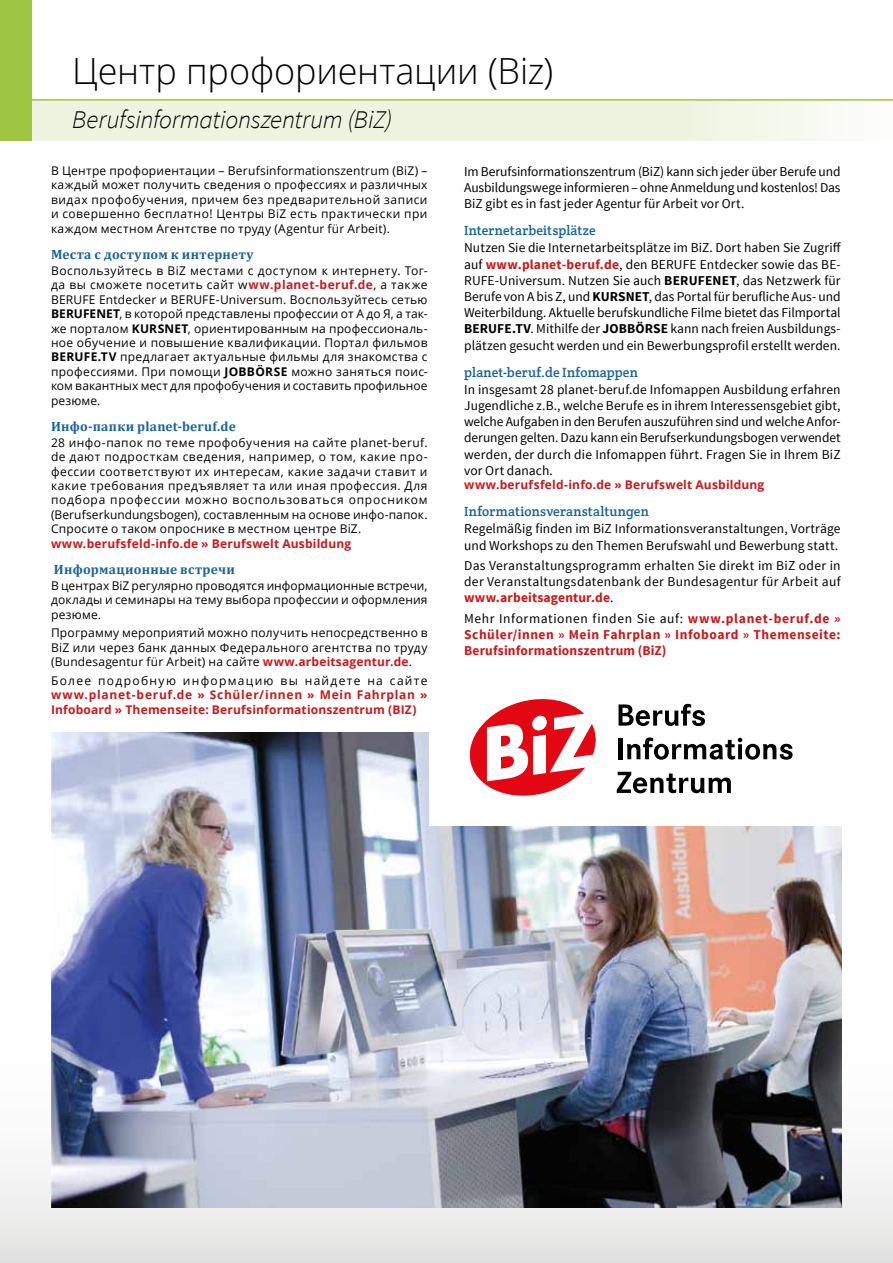
<style>
.page{position:relative;width:893px;height:1263px;background:#fff}
.page>*{position:absolute;margin:0;border:0;box-sizing:border-box;transform-origin:0 0}
.t1{font:300 36px "Open Sans";letter-spacing:-.005em;color:#000}
.t2{font:italic 300 25.5px "Source Sans Pro";letter-spacing:-.01em;color:#000}
.t3{font:13.5px/16.2px "Source Sans Pro";letter-spacing:.01em;color:#000;text-align:justify}
.t4{font:700 13.5px/16.2px "Source Sans Pro";letter-spacing:.015em;color:#cd171a;text-align:justify}
.t5{font:13.5px "Crete Round";letter-spacing:.01em;color:#1a629e}
.t6{font:700 13.5px "Cambria";letter-spacing:.02em;color:#1a629e}
.t7{font:12px/14.4px "Open Sans";letter-spacing:.02em;color:#000;text-align:justify}
.t8{font:700 12px/14.4px "Open Sans";letter-spacing:.02em;color:#cd171a}
.t9{font:12px "Open Sans";letter-spacing:.105em;color:#000}
.s1{font-weight:700;color:#cd171a}
.s2{font-weight:700}
.s3{font-weight:400;color:#000}
</style>
<div class="page">
<div style="left:0;top:99px;width:893px;height:41px;background:#eef4df"></div>
<svg style="left:0;top:1175px;width:880px;height:88px;background:#e7e7e7"></svg>
<svg style="left:880px;top:1175px;width:13px;height:88px"></svg>
<hr style="left:0;top:99px;width:893px;height:2px;background:#9fc643">
<div style="left:0;top:0;width:32px;height:140px;background:#9fc643"></div>
<img style="left:51px;top:732px;width:791px;height:476px">
<div style="left:429px;top:675px;width:424px;height:150px;background:#fff"></div>
<svg style="left:469px;top:699px;width:127px;height:97px"></svg>
<svg style="left:617px;top:772px;width:114px;height:21px"></svg>
<div style="left:618px;top:738px;width:5px;height:21px;background:#000"></div>
<svg style="left:627px;top:737px;width:166px;height:23px"></svg>
<svg style="left:618px;top:704px;width:87px;height:22px"></svg>
<h1 class="t1" style="left:72px;top:46px;width:482px">Центр профориентации (Biz)</h1>
<h2 class="t2" style="left:72px;top:104px;width:322px">Berufsinformationszentrum (BiZ)</h2>
<p class="t7" style="left:51px;top:163px;width:378px">В Центре профориентации – Berufsinformationszentrum (BiZ) – каждый может получить сведения о профессиях и различных видах профобучения, причем без предварительной записи и совершенно бесплатно! Центры BiZ есть практически при каждом местном Агентстве по труду (Agentur für Arbeit).</p>
<p class="t6" style="left:51px;top:245px;width:204px">Места с доступом к интернету</p>
<p class="t7" style="left:51px;top:263px;width:378px">Воспользуйтесь в BiZ местами с доступом к интернету. Тог&shy;да вы сможете посетить сайт w<span class="s1">ww.planet-beruf.de</span>, а также BERUFE Entdecker и BERUFE-Universum. Воспользуйтесь сетью <span class="s2">BERUFENET</span>, в которой представлены профессии от А до Я, а так&shy;же порталом <span class="s2">KURSNET</span>, ориентированным на профессиональ&shy;ное обучение и повышение квалификации. Портал фильмов <span class="s2">BERUFE.TV</span> предлагает актуальные фильмы для знакомства с профессиями. При помощи <span class="s2">JOBBÖRSE</span> можно заняться поис&shy;ком вакантных мест для профобучения и составить профильное резюме.</p>
<p class="t6" style="left:51px;top:417px;width:186px">Инфо-папки planet-beruf.de</p>
<p class="t7" style="left:51px;top:435px;width:378px">28 инфо-папок по теме профобучения на сайте planet-beruf. de дают подросткам сведения, например, о том, какие про&shy;фессии соответствуют их интересам, какие задачи ставит и какие требования предъявляет та или иная профессия. Для подбора профессии можно воспользоваться опросником (Berufserkundungsbogen), составленным на основе инфо-папок.<br>Спросите о таком опроснике в местном центре BiZ.</p>
<p class="t8" style="left:51px;top:536px;width:302px">www.berufsfeld-info.de » Berufswelt Ausbildung</p>
<p class="t6" style="left:54px;top:560px;width:183px">Информационные встречи</p>
<p class="t7" style="left:51px;top:578px;width:378px">В центрах BiZ регулярно проводятся информационные встречи, доклады и семинары на тему выбора профессии и оформления резюме.</p>
<p class="t7" style="left:51px;top:625px;width:378px">Программу мероприятий можно получить непосредственно в BiZ или через банк данных Федерального агентства по труду (Bundesagentur für Arbeit) на сайте <span class="s1">www.arbeitsagentur.de</span>.</p>
<p class="t9" style="left:51px;top:672px;width:378px">Более подробную информацию вы найдете на сайте</p>
<p class="t8" style="left:51px;top:687px;width:378px">www.planet-beruf.de » Schüler/innen » Mein Fahrplan »<br>Infoboard » Themenseite: Berufsinformationszentrum (BIZ)</p>
<p class="t3" style="left:464px;top:164px;width:378px">Im Berufsinformationszentrum (BiZ) kann sich jeder über Berufe und Ausbildungswege informieren – ohne Anmeldung und kostenlos! Das BiZ gibt es in fast jeder Agentur für Arbeit vor Ort.</p>
<p class="t5" style="left:464px;top:222px;width:133px">Internetarbeitsplätze</p>
<p class="t3" style="left:464px;top:240px;width:378px">Nutzen Sie die Internetarbeitsplätze im BiZ. Dort haben Sie Zugriff auf <span class="s1">www.planet-beruf.de</span>, den BERUFE Entdecker sowie das BE-RUFE-Universum. Nutzen Sie auch <span class="s2">BERUFENET</span>, das Netzwerk für Berufe von A bis Z, und <span class="s2">KURSNET</span>, das Portal für berufliche Aus- und Weiterbildung. Aktuelle berufskundliche Filme bietet das Filmportal <span class="s2">BERUFE.TV</span>. Mithilfe der <span class="s2">JOBBÖRSE</span> kann nach freien Ausbildungs&shy;plätzen gesucht werden und ein Bewerbungsprofil erstellt werden.</p>
<p class="t5" style="left:464px;top:363px;width:175px">planet-beruf.de Infomappen</p>
<p class="t3" style="left:464px;top:381px;width:378px">In insgesamt 28 planet-beruf.de Infomappen Ausbildung erfahren Jugendliche z.B., welche Berufe es in ihrem Interessensgebiet gibt, welche Aufgaben in den Berufen auszuführen sind und welche Anfor&shy;derungen gelten. Dazu kann ein Berufserkundungsbogen verwendet werden, der durch die Infomappen führt. Fragen Sie in Ihrem BiZ vor Ort danach.</p>
<p class="t8" style="left:464px;top:477px;width:302px">www.berufsfeld-info.de » Berufswelt Ausbildung</p>
<p class="t5" style="left:464px;top:503px;width:186px">Informationsveranstaltungen</p>
<p class="t3" style="left:464px;top:521px;width:378px">Regelmäßig finden im BiZ Informationsveranstaltungen, Vorträge und Workshops zu den Themen Berufswahl und Bewerbung statt.</p>
<p class="t3" style="left:464px;top:558px;width:378px">Das Veranstaltungsprogramm erhalten Sie direkt im BiZ oder in der Veranstaltungsdatenbank der Bundesagentur für Arbeit auf <span class="s1">www.arbeitsagentur.de</span>.</p>
<p class="t4" style="left:464px;top:611px;width:378px"><span class="s3">Mehr Informationen finden Sie auf:</span> www.planet-beruf.de » Schüler/innen » Mein Fahrplan » Infoboard » Themenseite:<br>Berufsinformationszentrum (BiZ)</p>
</div>
